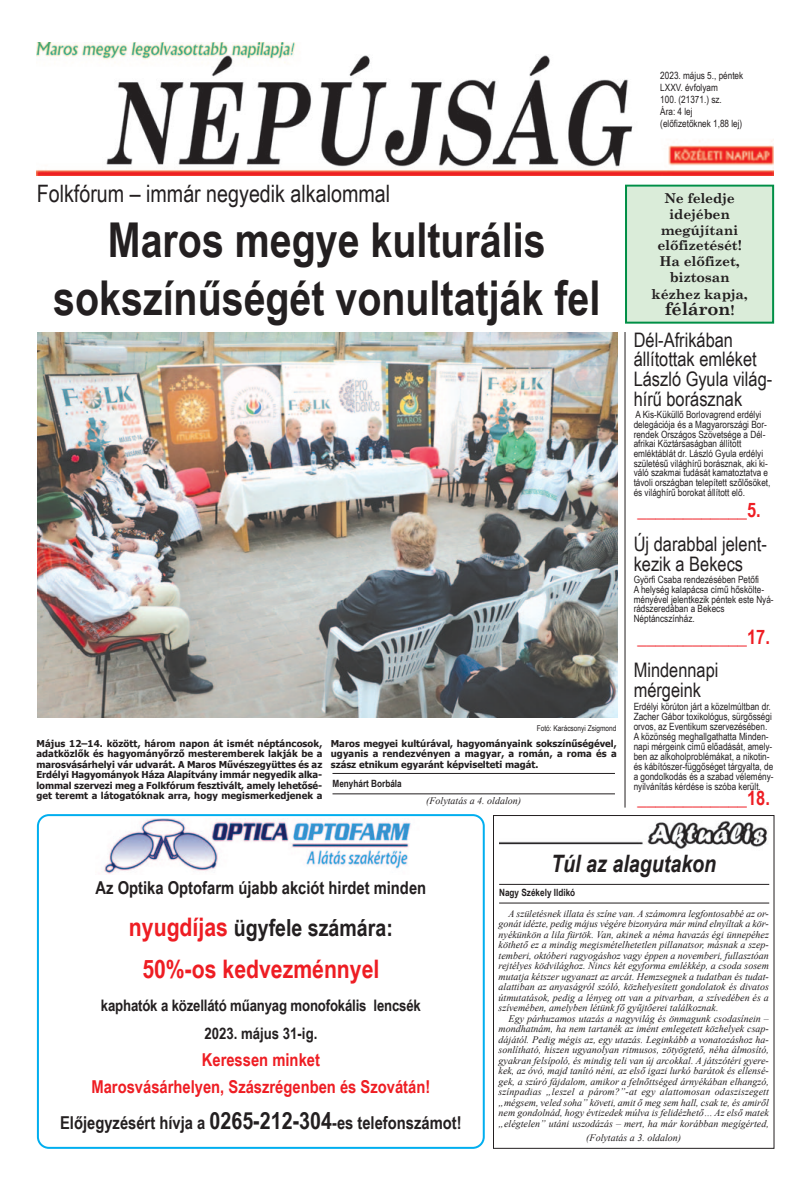
<style>
.page{position:relative;width:811px;height:1191px;background:#fff}
.page>*{position:absolute;margin:0;border:0;box-sizing:border-box;transform-origin:0 0}
.t1{font:700 48px/57.6px "Arial Narrow";color:#231f20;text-align:center}
.t2{font:700 25.5px "Arial Narrow";color:#ee1d23}
.t3{font:24px "Arial Narrow";color:#231f20}
.t4{font:italic 700 24px "Arial Narrow";color:#231f20}
.t5{font:700 23.5px "Arial Narrow";color:#231f20}
.t6{font:20px/19.7px "Arial Narrow";color:#231f20}
.t7{font:700 20px "Arial Narrow";color:#ee1d23}
.t8{font:700 17.7px "Arial Narrow";color:#231f20}
.t9{font:700 17.7px/27.2px "Arial Narrow";color:#ee1d23;text-align:center}
.t10{font:700 17.5px "Century Schoolbook";letter-spacing:-.015em;color:#231f20}
.t11{font:700 15.9px/27.2px "Arial Narrow";letter-spacing:-.01em;color:#231f20;text-align:center}
.t12{font:700 13.6px "Century Schoolbook";letter-spacing:-.015em;color:#231f20}
.t13{font:italic 10px/10.5px "Times New Roman";color:#231f20;text-align:justify}
.t14{font:10px/9.7px "Arial Narrow";color:#231f20}
.t15{font:700 10px "Arial Narrow";color:#231f20}
.t16{font:700 9.5px/10.5px "Tahoma";letter-spacing:.005em;color:#231f20;text-align:justify}
.t17{font:8px "Arial Narrow";color:#231f20}
.s1{font-size:13.6px}
.s2{font-size:25.5px;color:#ee1d23}
.s3{font-size:23.7px}
</style>
<div class="page">
<img style="left:37px;top:332px;width:580px;height:386px">
<div style="left:36px;top:43px;width:737px;height:135px;background:linear-gradient(to right,#ee392c,#ee392c)"></div>
<img style="left:36px;top:43px;width:737px;height:132px">
<hr style="left:332px;top:793px;width:283px;height:1px;background:#231f20">
<hr style="left:332px;top:773px;width:283px;height:1px;background:#231f20">
<hr style="left:625px;top:332px;width:1px;height:475px;background:#231f20">
<div style="left:627px;top:187px;width:145px;height:135px;background:#daecd9"></div>
<div style="left:625px;top:185px;width:149px;height:139px;border:2px solid #008f46"></div>
<svg style="left:37px;top:814px;width:448px;height:334px"></svg>
<div style="left:48px;top:817px;width:428px;height:58px;background:#fff"></div>
<img style="left:104px;top:818px;width:307px;height:56px">
<div style="left:493px;top:815px;width:281px;height:333px;border:1px solid #231f20"></div>
<img style="left:499px;top:820px;width:269px;height:29px">
<hr style="left:499px;top:903px;width:270px;height:1px;background:#231f20">
<hr style="left:499px;top:884px;width:270px;height:1px;background:#231f20">
<p class="t14" style="left:660px;top:70px;width:84px">2023. május 5., péntek</p>
<p class="t14" style="left:660px;top:82px;width:59px">LXXV. évfolyam</p>
<p class="t14" style="left:660px;top:94px;width:63px">100. (21371.) sz.</p>
<p class="t14" style="left:660px;top:106px;width:34px">Ára: 4 lej</p>
<p class="t14" style="left:660px;top:118px;width:84px">(előfizetőknek 1,88 lej)</p>
<p class="t3" style="left:37px;top:180px;width:355px">Folkfórum – immár negyedik alkalommal</p>
<p class="t1" style="left:53px;top:211px;width:548px">Maros megye kulturális sokszínűségét vonultatják fel</p>
<p class="t17" style="left:537px;top:723px;width:81px">Fotó: Karácsonyi Zsigmond</p>
<p class="t16" style="left:36px;top:738px;width:287px">Május 12–14. között, három napon át ismét néptáncosok, adatközlők és hagyományőrző mesteremberek lakják be a marosvásárhelyi vár udvarát. A Maros Művészegyüttes és az Erdélyi Hagyományok Háza Alapítvány immár negyedik alka&shy;lommal szervezi meg a Folkfórum fesztivált, amely lehetősé&shy;get teremt a látogatóknak arra, hogy megismerkedjenek a</p>
<p class="t16" style="left:331px;top:738px;width:287px">Maros megyei kultúrával, hagyományaink sokszínűségével, ugyanis a rendezvényen a magyar, a román, a roma és a szász etnikum egyaránt képviselteti magát.</p>
<p class="t15" style="left:332px;top:777px;width:71px">Menyhárt Borbála</p>
<p class="t13" style="left:426px;top:795px;width:96px">(Folytatás a 4. oldalon)</p>
<p class="t12" style="left:664px;top:189px;width:72px">Ne feledje</p>
<p class="t12" style="left:669px;top:205px;width:62px">idejében</p>
<p class="t12" style="left:661px;top:221px;width:79px">megújítani</p>
<p class="t12" style="left:657px;top:237px;width:86px">előfizetését!</p>
<p class="t12" style="left:659px;top:253px;width:82px">Ha előfizet,</p>
<p class="t12" style="left:669px;top:269px;width:61px">biztosan</p>
<p class="t12" style="left:651px;top:286px;width:98px">kézhez kapja,</p>
<p class="t10" style="left:665px;top:298px;width:71px">féláron<span class="s1">!</span></p>
<p class="t6" style="left:633px;top:329px;width:140px">Dél-Afrikában állítottak emléket<br>László Gyula világ&shy;hírű borásznak</p>
<p class="t14" style="left:633px;top:410px;width:138px">A Kis-Küküllő Borlovagrend erdélyi delegációja és a Magyarországi Bor&shy;rendek Országos Szövetsége a Dél&shy;afrikai Köztársaságban állított emléktáblát dr. László Gyula erdélyi születésű világhírű borásznak, aki ki&shy;váló szakmai tudását kamatoztatva e távoli országban telepített szőlősöket, és világhírű borokat állított elő.</p>
<p class="t7" style="left:637px;top:498px;width:125px">____________5.</p>
<p class="t6" style="left:633px;top:534px;width:135px">Új darabbal jelent&shy;kezik a Bekecs</p>
<p class="t14" style="left:633px;top:575px;width:141px">Györfi Csaba rendezésében Petőfi<br>A helység kalapácsa című hőskölte&shy;ményével jelentkezik péntek este Nyá&shy;rádszeredában a Bekecs<br>Néptáncszínház.</p>
<p class="t7" style="left:637px;top:625px;width:134px">____________17.</p>
<p class="t6" style="left:633px;top:660px;width:86px">Mindennapi mérgeink</p>
<p class="t14" style="left:633px;top:701px;width:141px;line-height:10px">Erdélyi körúton járt a közelmúltban dr.<br>Zacher Gábor toxikológus, sürgősségi orvos, az Eventikum szervezésében.<br>A közönség meghallgathatta Minden&shy;napi mérgeink című előadását, amely&shy;ben az alkoholproblémákat, a nikotin&shy;és kábítószer-függőséget tárgyalta, de a gondolkodás és a szabad vélemény&shy;nyilvánítás kérdése is szóba került.</p>
<p class="t7" style="left:637px;top:786px;width:134px">____________18.</p>
<p class="t8" style="left:96px;top:877px;width:332px">Az Optika Optofarm újabb akciót hirdet minden</p>
<p class="t5" style="left:129px;top:914px;width:265px"><span class="s2">nyugdíjas</span> ügyfele számára:</p>
<p class="t2" style="left:142px;top:954px;width:238px">50%-os kedvezménnyel</p>
<p class="t11" style="left:101px;top:992px;width:321px">kaphatók a közellátó műanyag monofokális lencsék<br>2023. május 31-ig.</p>
<p class="t9" style="left:91px;top:1045px;width:340px">Keressen minket<br>Marosvásárhelyen, Szászrégenben és Szovátán!</p>
<p class="t8" style="left:60px;top:1112px;width:403px">Előjegyzésért hívja a <span class="s3">0265-212-304</span>-es telefonszámot!</p>
<p class="t4" style="left:551px;top:849px;width:167px">Túl az alagutakon</p>
<p class="t13" style="left:498px;top:908px;width:272px;text-indent:10px">A születésnek illata és színe van. A számomra legfontosabbé az or&shy;gonát idézte, pedig május végére bizonyára már mind elnyíltak a kör&shy;nyékünkön a lila fürtök. Van, akinek a néma havazás égi ünnepéhez köthető ez a mindig megismételhetetlen pillanatsor, másnak a szep&shy;temberi, októberi ragyogáshoz vagy éppen a novemberi, fullasztóan rejtélyes ködvilághoz. Nincs két egyforma emlékkép, a csoda sosem mutatja kétszer ugyanazt az arcát. Hemzsegnek a tudatban és tudat&shy;alattiban az anyaságról szóló, közhelyesített gondolatok és divatos útmutatások, pedig a lényeg ott van a pitvarban, a szívedében és a szívemében, amelyben létünk fő gyűjtőerei találkoznak.</p>
<p class="t13" style="left:498px;top:1013px;width:272px;text-indent:10px">Egy párhuzamos utazás a nagyvilág és önmagunk csodasínein – mondhatnám, ha nem tartanék az imént emlegetett közhelyek csap&shy;dájától. Pedig mégis az, egy utazás. Leginkább a vonatozáshoz ha&shy;sonlítható, hiszen ugyanolyan ritmusos, zötyögtető, néha álmosító, gyakran felsípoló, és mindig teli van új arcokkal. A játszótéri gyere&shy;kek, az óvó, majd tanító néni, az első igazi lurkó barátok és ellensé&shy;gek, a szúró fájdalom, amikor a felnőttséged árnyékában elhangzó, színpadias „leszel a párom?”-at egy alattomosan odasziszegett „mégsem, veled soha” követi, amit ő meg sem hall, csak te, és amiről nem gondolnád, hogy évtizedek múlva is felidézhető… Az első matek „elégtelen” utáni uszodázás – mert, ha már korábban megígérted,</p>
<p class="t13" style="left:586px;top:1132px;width:96px">(Folytatás a 3. oldalon)</p>
<p class="t15" style="left:499px;top:887px;width:78px">Nagy Székely Ildikó</p>
</div>
